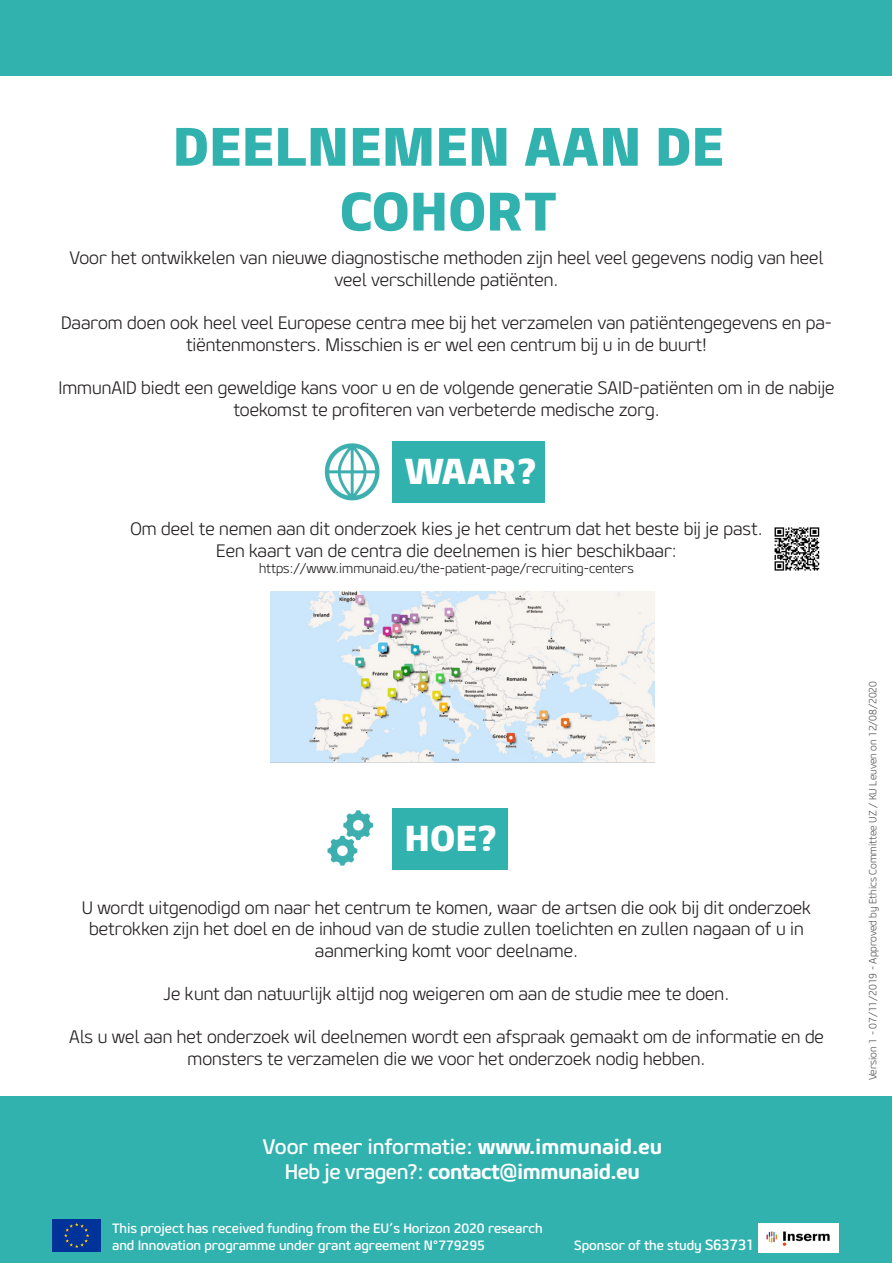
<style>
.page{position:relative;width:893px;height:1263px;background:#fff}
.page>*{position:absolute;margin:0;border:0;box-sizing:border-box;transform-origin:0 0}
.t1{font:800 54px "Geon";color:#31b2af}
.t2{font:800 36px "Geon";color:#fff}
.t3{font:800 21px/25.2px "Geon";letter-spacing:-.025em;color:#fff;text-align:center}
.t4{font:300 18px/21.6px "Geon";color:#231f20;text-align:center}
.t5{font:500 13.5px/16.2px "Geon";letter-spacing:-.005em;color:#fff}
.t6{font:300 13.5px "Geon";color:#231f20}
.t7{font:300 10.5px "Geon";letter-spacing:-.005em;color:#57585a}
.s1{font-weight:500}
.s2{font-size:14.85px}
</style>
<div class="page">
<div style="left:392px;top:441px;width:152px;height:62px;background:#31b2af"></div>
<div style="left:392px;top:808px;width:115px;height:62px;background:#31b2af"></div>
<img style="left:327px;top:810px;width:47px;height:56px">
<img style="left:270px;top:592px;width:385px;height:170px">
<div style="left:1px;top:1px;width:891px;height:75px;background:#31b2af"></div>
<img style="left:324px;top:443px;width:55px;height:58px">
<img style="left:774px;top:527px;width:46px;height:44px">
<div style="left:1px;top:1096px;width:891px;height:166px;background:#31b2af"></div>
<div style="left:52px;top:1219px;width:49px;height:33px;background:#039"></div>
<svg style="left:64px;top:1223px;width:25px;height:25px"></svg>
<img style="left:759px;top:1224px;width:79px;height:29px">
<p class="t1" style="left:173px;top:111px;width:553px">DEELNEMEN AAN DE</p>
<p class="t1" style="left:340px;top:175px;width:219px">COHORT</p>
<p class="t4" style="left:69px;top:247px;width:755px">Voor het ontwikkelen van nieuwe diagnostische methoden zijn heel veel gegevens nodig van heel veel verschillende patiënten.</p>
<p class="t4" style="left:61px;top:312px;width:772px">Daarom doen ook heel veel Europese centra mee bij het verzamelen van patiëntengegevens en pa&shy;tiëntenmonsters. Misschien is er wel een centrum bij u in de buurt!</p>
<p class="t4" style="left:58px;top:377px;width:778px">ImmunAID biedt een geweldige kans voor u en de volgende generatie SAID-patiënten om in de nabije toekomst te profiteren van verbeterde medische zorg.</p>
<p class="t2" style="left:404px;top:448px;width:135px">WAAR?</p>
<p class="t4" style="left:130px;top:518px;width:634px">Om deel te nemen aan dit onderzoek kies je het centrum dat het beste bij je past.</p>
<p class="t4" style="left:216px;top:539px;width:462px">Een kaart van de centra die deelnemen is hier beschikbaar:</p>
<p class="t6" style="left:259px;top:559px;width:376px">https://www.immunaid.eu/the-patient-page/recruiting-centers</p>
<p class="t2" style="left:404px;top:814px;width:95px">HOE?</p>
<p class="t4" style="left:82px;top:896px;width:731px">U wordt uitgenodigd om naar het centrum te komen, waar de artsen die ook bij dit onderzoek</p>
<p class="t4" style="left:89px;top:918px;width:716px">betrokken zijn het doel en de inhoud van de studie zullen toelichten en zullen nagaan of u in aanmerking komt voor deelname.</p>
<p class="t4" style="left:164px;top:982px;width:567px">Je kunt dan natuurlijk altijd nog weigeren om aan de studie mee te doen.</p>
<p class="t4" style="left:69px;top:1026px;width:756px">Als u wel aan het onderzoek wil deelnemen wordt een afspraak gemaakt om de informatie en de monsters te verzamelen die we voor het onderzoek nodig hebben.</p>
<p class="t3" style="left:263px;top:1133px;width:401px"><span class="s1">Voor meer informatie:</span> www.immunaid.eu<br><span class="s1">Heb je vragen?:</span> contact@immunaid.eu</p>
<p class="t5" style="left:112px;top:1220px;width:432px">This project has received funding from the EU’s Horizon 2020 research and Innovation programme under grant agreement N°779295</p>
<p class="t5" style="left:574px;top:1236px;width:182px">Sponsor of the study <span class="s2">S63731</span></p>
<p class="t7" style="left:866px;top:1080px;width:401px;rotate:-90deg">Version 1 - 07/11/2019 - Approved by Ethics Committee UZ / KU Leuven on 12/08/2020</p>
</div>
